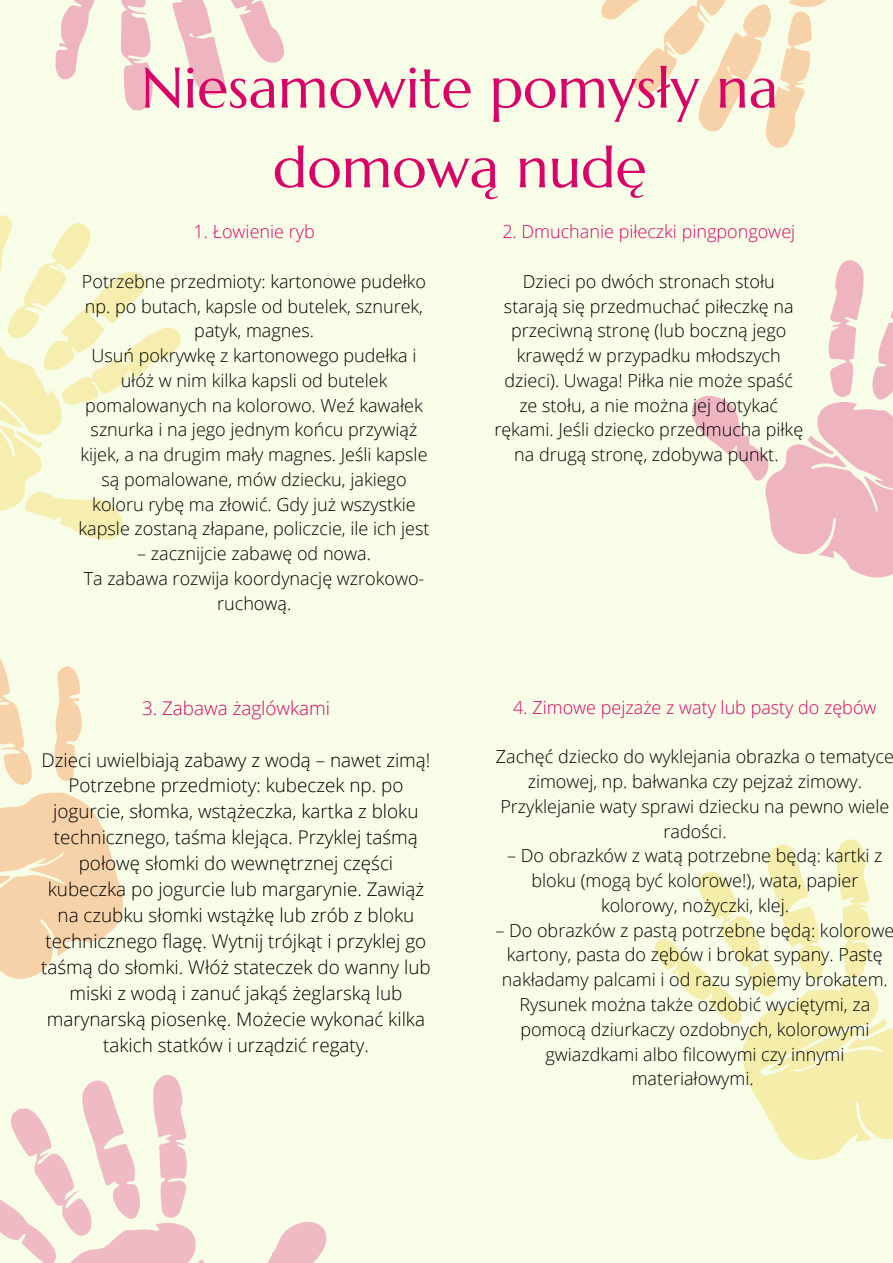
<style>
.page{position:relative;width:893px;height:1263px;background:#f7fde6}
.page>*{position:absolute;margin:0;border:0;box-sizing:border-box;transform-origin:0 0}
.t1{font:57.15px/79.7px "Marcellus";color:#d90368;text-align:center}
.t2{font:300 18.83px/26px "Open Sans";color:#000;text-align:center}
.t3{font:300 18.83px "Open Sans";color:#d90368}
.t4{font:300 18px/24.8px "Open Sans";color:#000;text-align:center}
.t5{font:300 18px "Open Sans";color:#d90368}
</style>
<div class="page">
<svg style="left:0;top:215px;width:181px;height:325px"></svg>
<svg style="left:0;top:1075px;width:327px;height:188px"></svg>
<svg style="left:655px;top:839px;width:238px;height:321px"></svg>
<svg style="left:692px;top:260px;width:201px;height:318px"></svg>
<svg style="left:55px;top:0;width:229px;height:111px"></svg>
<svg style="left:0;top:658px;width:124px;height:321px"></svg>
<svg style="left:601px;top:0;width:225px;height:148px"></svg>
<p class="t1" style="left:141px;top:48px;width:638px">Niesamowite pomysły na domową nudę</p>
<p class="t5" style="left:194px;top:219px;width:123px">1. Łowienie ryb</p>
<p class="t4" style="left:82px;top:268px;width:346px">Potrzebne przedmioty: kartonowe pudełko np. po butach, kapsle od butelek, sznurek, patyk, magnes.</p>
<p class="t4" style="left:79px;top:343px;width:352px">Usuń pokrywkę z kartonowego pudełka i ułóż w nim kilka kapsli od butelek pomalowanych na kolorowo. Weź kawałek sznurka i na jego jednym końcu przywiąż kijek, a na drugim mały magnes. Jeśli kapsle są pomalowane, mów dziecku, jakiego koloru rybę ma złowić. Gdy już wszystkie kapsle zostaną złapane, policzcie, ile ich jest</p>
<p class="t4" style="left:137px;top:541px;width:235px">– zacznijcie zabawę od nowa.</p>
<p class="t4" style="left:84px;top:566px;width:342px">Ta zabawa rozwija koordynację wzrokowo&shy;ruchową.</p>
<p class="t5" style="left:502px;top:219px;width:294px">2. Dmuchanie piłeczki pingpongowej</p>
<p class="t4" style="left:494px;top:268px;width:310px">Dzieci po dwóch stronach stołu starają się przedmuchać piłeczkę na przeciwną stronę (lub boczną jego krawędź w przypadku młodszych dzieci). Uwaga! Piłka nie może spaść ze stołu, a nie można jej dotykać rękami. Jeśli dziecko przedmucha piłkę na drugą stronę, zdobywa punkt.</p>
<p class="t3" style="left:142px;top:694px;width:190px">3. Zabawa żaglówkami</p>
<p class="t2" style="left:41px;top:746px;width:391px">Dzieci uwielbiają zabawy z wodą – nawet zimą!<br>Potrzebne przedmioty: kubeczek np. po jogurcie, słomka, wstążeczka, kartka z bloku technicznego, taśma klejąca. Przyklej taśmą połowę słomki do wewnętrznej części kubeczka po jogurcie lub margarynie. Zawiąż na czubku słomki wstążkę lub zrób z bloku technicznego flagę. Wytnij trójkąt i przyklej go taśmą do słomki. Włóż stateczek do wanny lub miski z wodą i zanuć jakąś żeglarską lub marynarską piosenkę. Możecie wykonać kilka takich statków i urządzić regaty.</p>
<p class="t5" style="left:513px;top:695px;width:365px">4. Zimowe pejzaże z waty lub pasty do zębów</p>
<p class="t4" style="left:496px;top:744px;width:399px">Zachęć dziecko do wyklejania obrazka o tematyce zimowej, np. bałwanka czy pejzaż zimowy.<br>Przyklejanie waty sprawi dziecku na pewno wiele radości.</p>
<p class="t4" style="left:507px;top:843px;width:377px">– Do obrazków z watą potrzebne będą: kartki z bloku (mogą być kolorowe!), wata, papier kolorowy, nożyczki, klej.</p>
<p class="t4" style="left:495px;top:917px;width:400px">– Do obrazków z pastą potrzebne będą: kolorowe kartony, pasta do zębów i brokat sypany. Pastę nakładamy palcami i od razu sypiemy brokatem.<br>Rysunek można także ozdobić wyciętymi, za pomocą dziurkaczy ozdobnych, kolorowymi gwiazdkami albo filcowymi czy innymi materiałowymi.</p>
</div>
